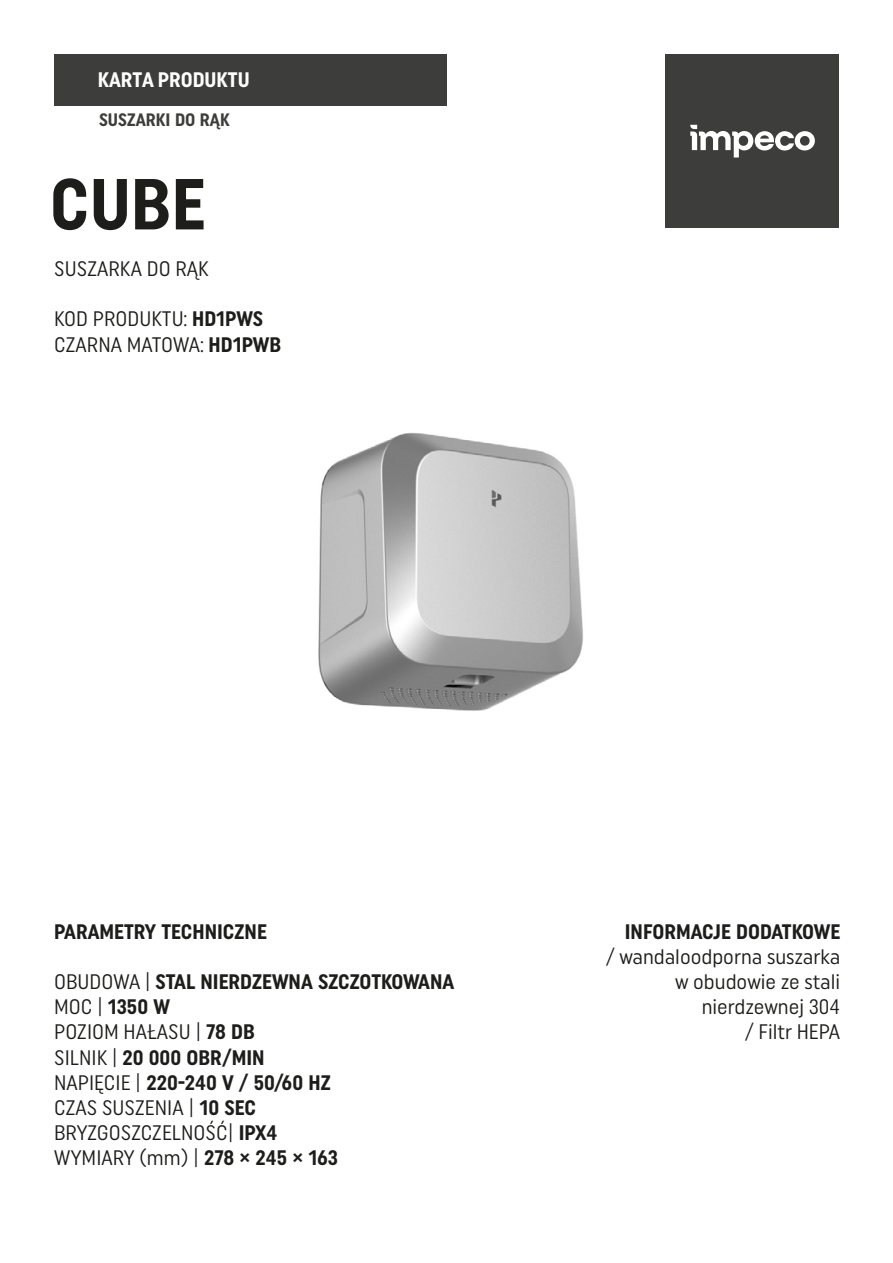
<style>
.page{position:relative;width:893px;height:1263px;background:#fff}
.page>*{position:absolute;margin:0;border:0;box-sizing:border-box;transform-origin:0 0}
.t1{font:700 72px "Uniform Condensed";color:#1d1d1b}
.t2{font:21px/25.2px "Uniform Condensed";color:#1d1d1b}
.t3{font:700 21px "Uniform Condensed";color:#1d1d1b}
.t4{font:700 21px "Uniform Condensed";color:#fff}
.t5{font:700 18px "Uniform Condensed";color:#3d3d3b}
.s1{font-weight:700}
</style>
<div class="page">
<div style="left:54px;top:54px;width:392px;height:51px;background:#3d3d3b"></div>
<div style="left:665px;top:54px;width:174px;height:173px;background:#3d3d3b"></div>
<svg style="left:690px;top:125px;width:125px;height:32px"></svg>
<img style="left:318px;top:432px;width:265px;height:279px">
<p class="t4" style="left:98px;top:67px;width:153px">KARTA PRODUKTU</p>
<p class="t5" style="left:99px;top:109px;width:132px">SUSZARKI DO RĄK</p>
<h1 class="t1" style="left:50px;top:161px;width:157px">CUBE</h1>
<p class="t2" style="left:54px;top:256px;width:156px">SUSZARKA DO RĄK</p>
<p class="t2" style="left:54px;top:306px;width:228px">KOD PRODUKTU: <span class="s1">HD1PWS<br></span>CZARNA MATOWA: <span class="s1">HD1PWB</span></p>
<p class="t3" style="left:54px;top:918px;width:214px">PARAMETRY TECHNICZNE</p>
<p class="t2" style="left:54px;top:968px;width:402px">OBUDOWA | <span class="s1">STAL NIERDZEWNA SZCZOTKOWANA<br></span>MOC | <span class="s1">1350 W<br></span>POZIOM HAŁASU | <span class="s1">78 DB<br></span>SILNIK | <span class="s1">20 000 OBR/MIN<br></span>NAPIĘCIE | <span class="s1">220-240 V / 50/60 HZ<br></span>CZAS SUSZENIA | <span class="s1">10 SEC<br></span>BRYZGOSZCZELNOŚĆ| <span class="s1">IPX4<br></span>WYMIARY (mm) | <span class="s1">278 × 245 × 163</span></p>
<p class="t3" style="left:625px;top:918px;width:217px">INFORMACJE DODATKOWE</p>
<p class="t2" style="left:606px;top:943px;width:236px;text-align:right">/ wandaloodporna suszarka w obudowie ze stali nierdzewnej 304<br>/ Filtr HEPA</p>
</div>
